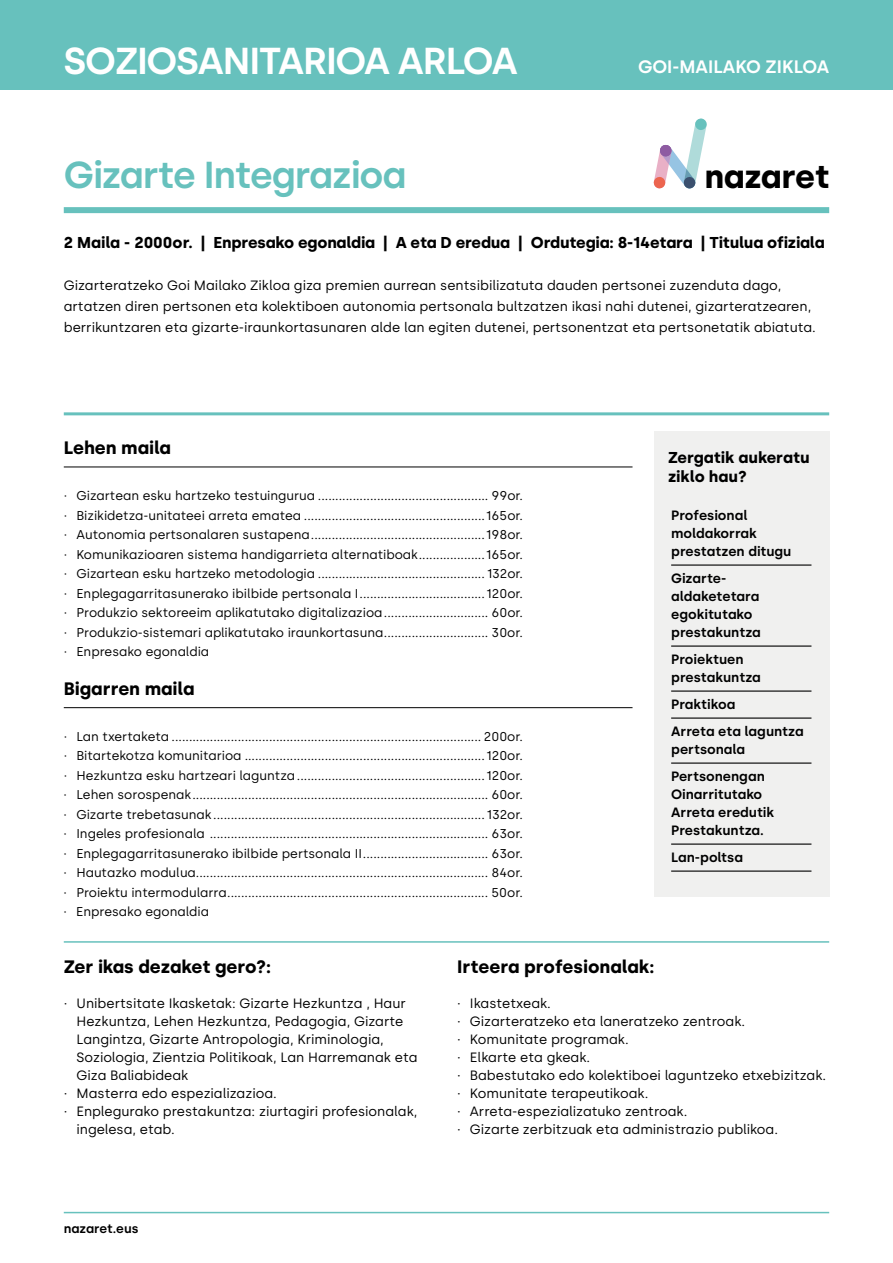
<style>
.page{position:relative;width:893px;height:1263px;background:#fff}
.page>*{position:absolute;margin:0;border:0;box-sizing:border-box;transform-origin:0 0}
.t1{font:600 37.5px "Silka";letter-spacing:-.03em;color:#fff}
.t2{font:600 37.5px "Silka";letter-spacing:-.03em;color:#67c1bd}
.t3{font:700 32.85px "Silka";letter-spacing:-.01em;color:#000}
.t4{font:700 18px "Silka";color:#000}
.t5{font:600 18px "Silka";color:#fff}
.t6{font:700 15.75px/18.9px "Silka";letter-spacing:-.01em;color:#000}
.t7{font:13.5px/18px "Silka";color:#000}
.t8{font:600 13.5px/18px "Silka";color:#000}
.t9{font:12.75px/19.5px "Silka";color:#000;text-align:justify}
.t10{font:600 12.75px "Silka";color:#000}
</style>
<div class="page">
<hr style="left:64px;top:412px;width:765px;height:3px;background:#67c1bd">
<hr style="left:64px;top:941px;width:765px;height:2px;background:#67c1bd">
<hr style="left:64px;top:467px;width:568px;height:1px;background:#000">
<hr style="left:64px;top:707px;width:568px;height:1px;background:#000">
<div style="left:654px;top:432px;width:175px;height:465px;background:#f0f0ef"></div>
<hr style="left:671px;top:564px;width:140px;height:2px;background:#000">
<hr style="left:671px;top:645px;width:140px;height:2px;background:#000">
<hr style="left:671px;top:690px;width:140px;height:2px;background:#000">
<hr style="left:671px;top:717px;width:140px;height:2px;background:#000">
<hr style="left:671px;top:762px;width:140px;height:2px;background:#000">
<hr style="left:671px;top:843px;width:140px;height:2px;background:#000">
<hr style="left:671px;top:870px;width:140px;height:2px;background:#000">
<div style="left:64px;top:207px;width:765px;height:6px;background:#67c1bd"></div>
<div style="left:0;top:0;width:893px;height:89px;background:#67c1bd"></div>
<svg style="left:653px;top:118px;width:54px;height:71px"></svg>
<hr style="left:64px;top:1212px;width:765px;height:1px;background:#67c1bd">
<h1 class="t1" style="left:64px;top:39px;width:456px">SOZIOSANITARIOA ARLOA</h1>
<h3 class="t5" style="left:638px;top:56px;width:193px">GOI-MAILAKO ZIKLOA</h3>
<h1 class="t2" style="left:64px;top:153px;width:344px">Gizarte Integrazioa</h1>
<p class="t6" style="left:64px;top:233px;width:762px">2 Maila - 2000or. | Enpresako egonaldia | A eta D eredua | Ordutegia: 8-14etara | Titulua ofiziala</p>
<p class="t7" style="left:64px;top:275px;width:754px;line-height:21px">Gizarteratzeko Goi Mailako Zikloa giza premien aurrean sentsibilizatuta dauden pertsonei zuzenduta dago, artatzen diren pertsonen eta kolektiboen autonomia pertsonala bultzatzen ikasi nahi dutenei, gizarteratzearen, berrikuntzaren eta gizarte-iraunkortasunaren alde lan egiten dutenei, pertsonentzat eta pertsonetatik abiatuta.</p>
<h2 class="t3" style="left:704px;top:157px;width:126px">nazaret</h2>
<h3 class="t4" style="left:64px;top:437px;width:109px">Lehen maila</h3>
<p class="t9" style="left:64px;top:486px;width:461px">· Gizartean esku hartzeko testuingurua ................................................. 99or. · Bizikidetza-unitateei arreta ematea ....................................................165or. · Autonomia pertsonalaren sustapena..................................................198or. · Komunikazioaren sistema handigarrieta alternatiboak...................165or. · Gizartean esku hartzeko metodologia ................................................ 132or. · Enplegagarritasunerako ibilbide pertsonala I....................................120or. · Produkzio sektoreeim aplikatutako digitalizazioa.............................. 60or. · Produkzio-sistemari aplikatutako iraunkortasuna.............................. 30or. · Enpresako egonaldia</p>
<h3 class="t4" style="left:64px;top:678px;width:132px">Bigarren maila</h3>
<p class="t9" style="left:64px;top:726px;width:461px">· Lan txertaketa ......................................................................................... 200or. · Bitartekotza komunitarioa .....................................................................120or. · Hezkuntza esku hartzeari laguntza......................................................120or. · Lehen sorospenak..................................................................................... 60or. · Gizarte trebetasunak.............................................................................. 132or. · Ingeles profesionala ................................................................................ 63or. · Enplegagarritasunerako ibilbide pertsonala II.................................... 63or. · Hautazko modulua.................................................................................... 84or. · Proiektu intermodularra........................................................................... 50or. · Enpresako egonaldia</p>
<p class="t6" style="left:668px;top:448px;width:143px">Zergatik aukeratu ziklo hau?</p>
<p class="t8" style="left:671px;top:506px;width:122px">Profesional moldakorrak prestatzen ditugu</p>
<p class="t8" style="left:671px;top:569px;width:91px">Gizarte&shy;aldaketetara egokitutako prestakuntza</p>
<p class="t8" style="left:671px;top:650px;width:91px">Proiektuen prestakuntza</p>
<p class="t8" style="left:671px;top:691px;width:134px;line-height:27px">Praktikoa<br>Arreta eta laguntza</p>
<p class="t8" style="left:671px;top:736px;width:95px;line-height:27px">pertsonala<br>Pertsonengan</p>
<p class="t8" style="left:671px;top:785px;width:105px">Oinarritutako<br>Arreta eredutik<br>Prestakuntza.</p>
<p class="t8" style="left:671px;top:848px;width:73px">Lan-poltsa</p>
<h3 class="t4" style="left:64px;top:956px;width:209px">Zer ikas dezaket gero?:</h3>
<h3 class="t4" style="left:457px;top:956px;width:199px">Irteera profesionalak:</h3>
<p class="t7" style="left:64px;top:994px;width:344px">· Unibertsitate Ikasketak: Gizarte Hezkuntza , Haur</p>
<p class="t7" style="left:77px;top:1012px;width:328px">Hezkuntza, Lehen Hezkuntza, Pedagogia, Gizarte</p>
<p class="t7" style="left:77px;top:1030px;width:309px">Langintza, Gizarte Antropologia, Kriminologia,</p>
<p class="t7" style="left:77px;top:1048px;width:343px">Soziologia, Zientzia Politikoak, Lan Harremanak eta</p>
<p class="t7" style="left:77px;top:1066px;width:113px">Giza Baliabideak</p>
<p class="t7" style="left:64px;top:1084px;width:215px">· Masterra edo espezializazioa.</p>
<p class="t7" style="left:64px;top:1102px;width:355px">· Enplegurako prestakuntza: ziurtagiri profesionalak,</p>
<p class="t7" style="left:77px;top:1120px;width:100px">ingelesa, etab.</p>
<p class="t10" style="left:64px;top:1220px;width:76px">nazaret.eus</p>
<p class="t7" style="left:457px;top:994px;width:371px">· Ikastetxeak.<br>· Gizarteratzeko eta laneratzeko zentroak.<br>· Komunitate programak.<br>· Elkarte eta gkeak.<br>· Babestutako edo kolektiboei laguntzeko etxebizitzak. · Komunitate terapeutikoak.<br>· Arreta-espezializatuko zentroak.<br>· Gizarte zerbitzuak eta administrazio publikoa.</p>
</div>
